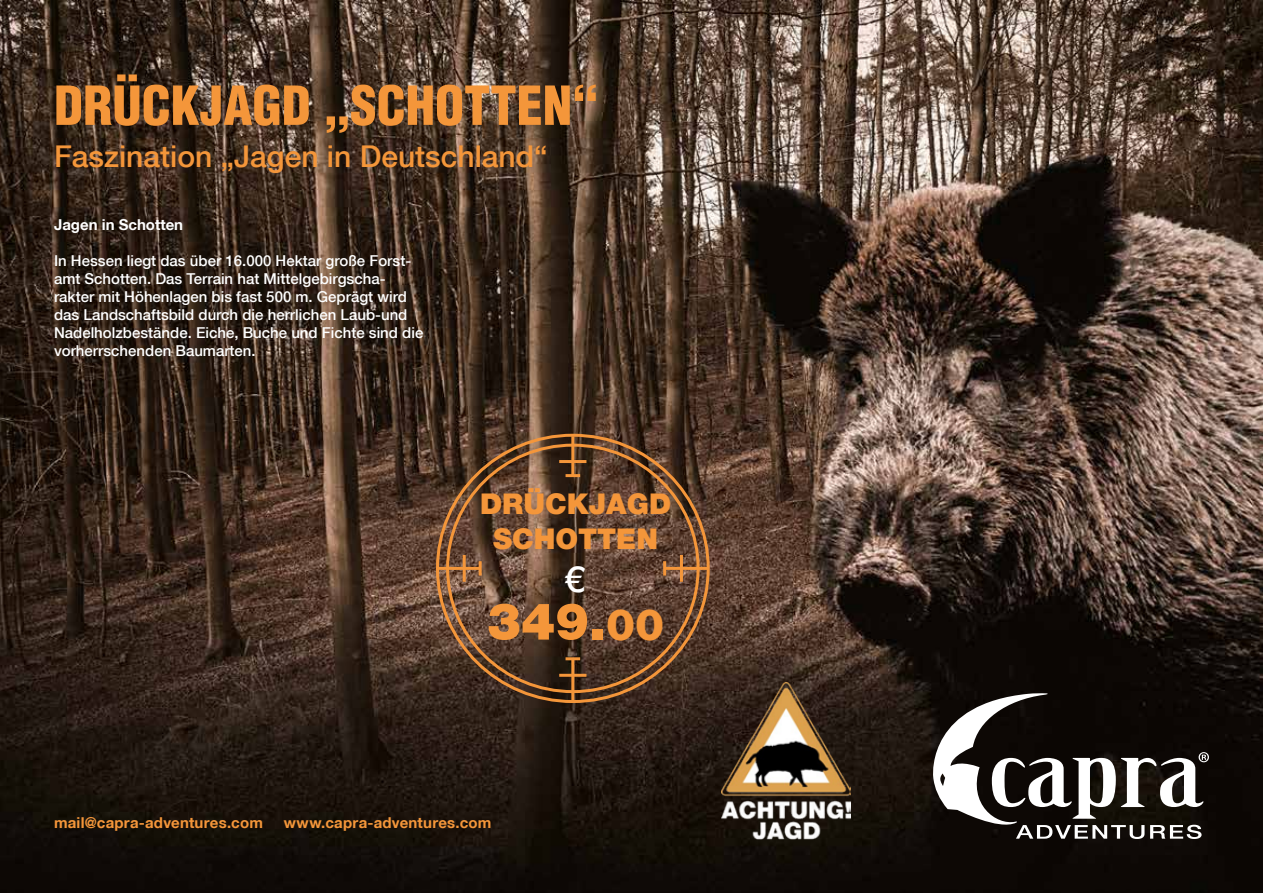
<style>
.page{position:relative;width:1263px;height:893px;background:#fff}
.page>*{position:absolute;margin:0;border:0;box-sizing:border-box;transform-origin:0 0}
.t1{font:900 condensed 52.5px "Helvetica LT Std";color:#f4963a}
.t2{font:900 51px "Helvetica Neue LT Std";color:#f4963a}
.t3{font:500 36px "Helvetica Neue LT Std";color:#fff}
.t4{font:500 30px "Helvetica Neue LT Std";color:#f4963a}
.t5{font:900 28.5px/34.2px "Helvetica Neue LT Std";color:#f4963a;text-align:center}
.t6{font:500 15px/18px "Helvetica Neue LT Std";color:#fff}
.t7{font:700 15px "Helvetica Neue LT Std";letter-spacing:.015em;color:#f4963a}
.t8{font:700 15px "Helvetica Neue LT Std";color:#fff}
.s1{font-size:43.5px}
</style>
<div class="page">
<img style="left:0;top:0;width:1263px;height:893px">
<svg style="left:930px;top:693px;width:279px;height:146px"></svg>
<hr style="left:571px;top:436px;width:3px;height:40px;background:#f4963a">
<hr style="left:559px;top:460px;width:27px;height:3px;background:#f4963a">
<hr style="left:565px;top:474px;width:15px;height:3px;background:#f4963a">
<hr style="left:571px;top:659px;width:3px;height:42px;background:#f4963a">
<hr style="left:559px;top:674px;width:27px;height:3px;background:#f4963a">
<hr style="left:565px;top:657px;width:15px;height:3px;background:#f4963a">
<hr style="left:665px;top:567px;width:43px;height:3px;background:#f4963a">
<hr style="left:680px;top:555px;width:3px;height:27px;background:#f4963a">
<hr style="left:663px;top:561px;width:3px;height:15px;background:#f4963a">
<hr style="left:438px;top:567px;width:42px;height:3px;background:#f4963a">
<hr style="left:463px;top:555px;width:3px;height:27px;background:#f4963a">
<hr style="left:479px;top:561px;width:3px;height:15px;background:#f4963a">
<img style="left:721px;top:682px;width:130px;height:157px">
<h1 class="t1" style="left:54px;top:72px;width:546px">DRÜCKJAGD „SCHOTTEN“</h1>
<h3 class="t4" style="left:54px;top:138px;width:495px">Faszination „Jagen in Deutschland“</h3>
<p class="t8" style="left:54px;top:215px;width:131px">Jagen in Schotten</p>
<p class="t6" style="left:54px;top:251px;width:371px">In Hessen liegt das über 16.000 Hektar große Forst&shy;amt Schotten. Das Terrain hat Mittelgebirgscha&shy;rakter mit Höhenlagen bis fast 500 m. Geprägt wird das Landschaftsbild durch die herrlichen Laub-und Nadelholzbestände. Eiche, Buche und Fichte sind die vorherrschenden Baumarten.</p>
<h3 class="t5" style="left:480px;top:487px;width:193px">DRÜCKJAGD<br>SCHOTTEN</h3>
<h3 class="t3" style="left:566px;top:558px;width:22px">€</h3>
<h2 class="t2" style="left:487px;top:591px;width:179px">349.<span class="s1">00</span></h2>
<p class="t7" style="left:54px;top:813px;width:210px">mail@capra-adventures.com</p>
<p class="t7" style="left:284px;top:813px;width:209px">www.capra-adventures.com</p>
</div>
